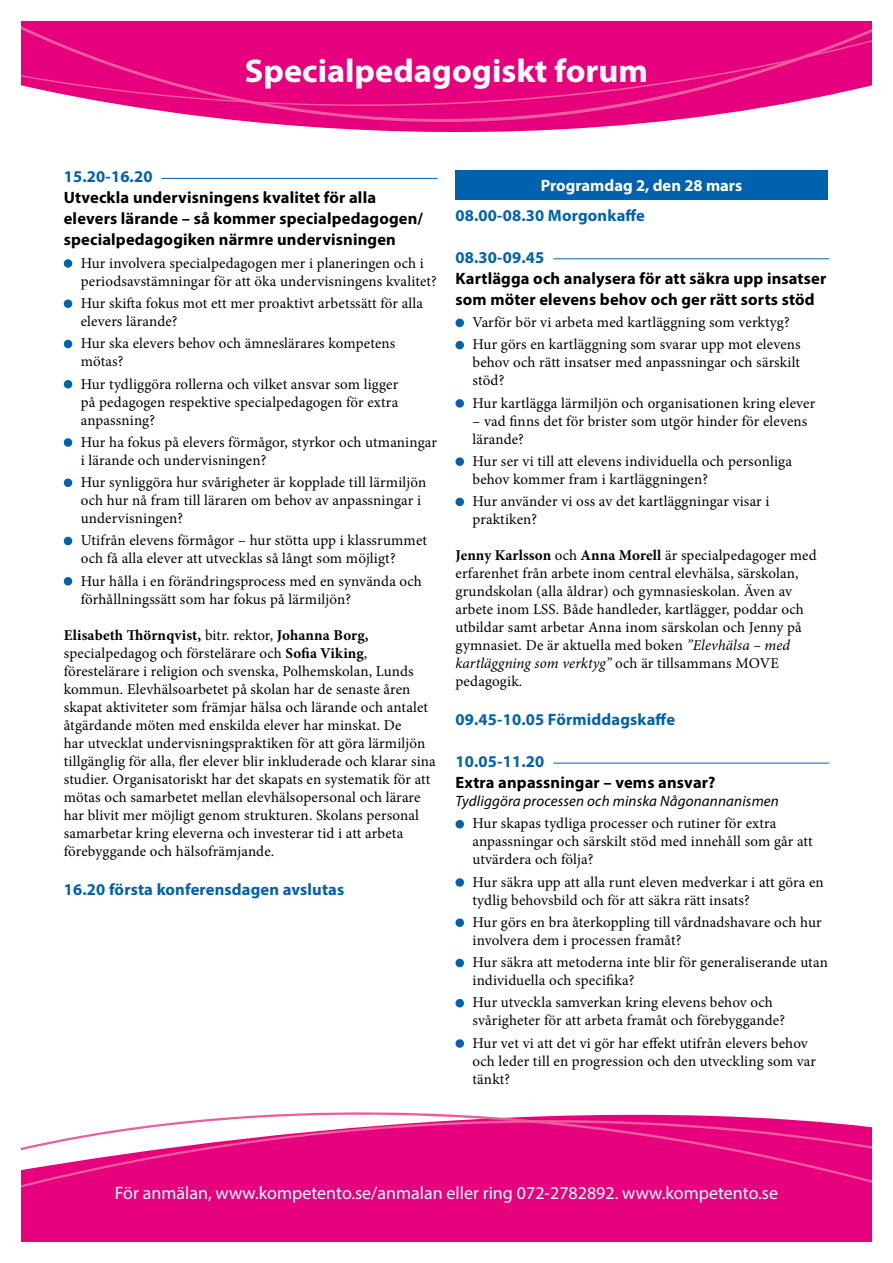
<style>
.page{position:relative;width:893px;height:1263px;background:#fff}
.page>*{position:absolute;margin:0;border:0;box-sizing:border-box;transform-origin:0 0}
.t1{font:700 33px "Myriad Pro";color:#fff;scale:1.04 1}
.t2{font:18px "Myriad Pro";color:#fff}
.t3{font:700 16.5px/21px "Myriad Pro";letter-spacing:.01em;color:#000}
.t4{font:700 16.5px "Myriad Pro";letter-spacing:.01em;color:#0061ad}
.t5{font:700 16.5px "Myriad Pro";color:#fff}
.t6{font:15px/18px "Minion Pro";letter-spacing:.01em;color:#000}
.t7{font:italic 15px "Myriad Pro";letter-spacing:.01em;color:#000}
.s1{font-weight:700}
.s2{font-style:italic}
</style>
<div class="page">
<div style="left:21px;top:1216px;width:851px;height:26px;background:#e6007d"></div>
<svg style="left:21px;top:1112px;width:851px;height:104px;fill:#e6007d"></svg>
<hr style="left:162px;top:178px;width:275px;height:1px;background:#0061ad">
<div style="left:64px;top:259px;width:8px;height:9px;background:#0061ad;border-radius:50%"></div>
<div style="left:64px;top:299px;width:8px;height:9px;background:#0061ad;border-radius:50%"></div>
<div style="left:64px;top:340px;width:8px;height:8px;background:#0061ad;border-radius:50%"></div>
<div style="left:64px;top:380px;width:8px;height:8px;background:#0061ad;border-radius:50%"></div>
<div style="left:64px;top:438px;width:8px;height:9px;background:#0061ad;border-radius:50%"></div>
<div style="left:64px;top:478px;width:8px;height:9px;background:#0061ad;border-radius:50%"></div>
<div style="left:64px;top:537px;width:8px;height:8px;background:#0061ad;border-radius:50%"></div>
<div style="left:64px;top:577px;width:8px;height:8px;background:#0061ad;border-radius:50%"></div>
<hr style="left:553px;top:259px;width:276px;height:1px;background:#0061ad">
<hr style="left:553px;top:763px;width:276px;height:1px;background:#0061ad">
<div style="left:455px;top:170px;width:373px;height:30px;background:#0061ad"></div>
<div style="left:455px;top:319px;width:9px;height:8px;background:#0061ad;border-radius:50%"></div>
<div style="left:455px;top:341px;width:9px;height:8px;background:#0061ad;border-radius:50%"></div>
<div style="left:455px;top:399px;width:9px;height:9px;background:#0061ad;border-radius:50%"></div>
<div style="left:455px;top:457px;width:9px;height:9px;background:#0061ad;border-radius:50%"></div>
<div style="left:455px;top:498px;width:9px;height:8px;background:#0061ad;border-radius:50%"></div>
<div style="left:455px;top:820px;width:9px;height:8px;background:#0061ad;border-radius:50%"></div>
<div style="left:455px;top:878px;width:9px;height:9px;background:#0061ad;border-radius:50%"></div>
<div style="left:455px;top:918px;width:9px;height:9px;background:#0061ad;border-radius:50%"></div>
<div style="left:455px;top:959px;width:9px;height:8px;background:#0061ad;border-radius:50%"></div>
<div style="left:455px;top:999px;width:9px;height:8px;background:#0061ad;border-radius:50%"></div>
<div style="left:455px;top:1039px;width:9px;height:9px;background:#0061ad;border-radius:50%"></div>
<svg style="left:163px;top:111px;width:578px;height:22px;fill:#e6007d"></svg>
<svg style="left:21px;top:21px;width:851px;height:90px;background:#e70e83"></svg>
<h1 class="t1" style="left:245px;top:49px;width:389px">Specialpedagogiskt forum</h1>
<p class="t4" style="left:64px;top:166px;width:90px">15.20-16.20</p>
<p class="t3" style="left:64px;top:187px;width:361px">Utveckla undervisningens kvalitet för alla elevers lärande – så kommer specialpedagogen/ specialpedagogiken närmre undervisningen</p>
<p class="t6" style="left:81px;top:254px;width:358px">Hur involvera specialpedagogen mer i planeringen och i periodsavstämningar för att öka undervisningens kvalitet?</p>
<p class="t6" style="left:81px;top:294px;width:344px">Hur skifta fokus mot ett mer proaktivt arbetssätt för alla elevers lärande?</p>
<p class="t6" style="left:81px;top:334px;width:316px">Hur ska elevers behov och ämneslärares kompetens mötas?</p>
<p class="t6" style="left:81px;top:375px;width:319px;text-align:justify">Hur tydliggöra rollerna och vilket ansvar som ligger på pedagogen respektive specialpedagogen för extra anpassning?</p>
<p class="t6" style="left:81px;top:433px;width:358px">Hur ha fokus på elevers förmågor, styrkor och utmaningar i lärande och undervisningen?</p>
<p class="t6" style="left:81px;top:473px;width:347px">Hur synliggöra hur svårigheter är kopplade till lärmiljön och hur nå fram till läraren om behov av anpassningar i undervisningen?</p>
<p class="t6" style="left:81px;top:532px;width:348px">Utifrån elevens förmågor – hur stötta upp i klassrummet och få alla elever att utvecklas så långt som möjligt?</p>
<p class="t6" style="left:81px;top:572px;width:343px">Hur hålla i en förändringsprocess med en synvända och förhållningssätt som har fokus på lärmiljön?</p>
<p class="t6" style="left:64px;top:626px;width:374px"><span class="s1">Elisabeth Thörnqvist,</span> bitr. rektor, <span class="s1">Johanna Borg, </span>specialpedagog och förstelärare och <span class="s1">Sofia Viking</span>, förestelärare i religion och svenska, Polhemskolan, Lunds kommun. Elevhälsoarbetet på skolan har de senaste åren skapat aktiviteter som främjar hälsa och lärande och antalet åtgärdande möten med enskilda elever har minskat. De<br>har utvecklat undervisningspraktiken för att göra lärmiljön tillgänglig för alla, fler elever blir inkluderade och klarar sina studier. Organisatoriskt har det skapats en systematik för att mötas och samarbetet mellan elevhälsopersonal och lärare har blivit mer möjligt genom strukturen. Skolans personal samarbetar kring eleverna och investerar tid i att arbeta förebyggande och hälsofrämjande.</p>
<p class="t4" style="left:64px;top:878px;width:282px">16.20 första konferensdagen avslutas</p>
<p class="t5" style="left:541px;top:175px;width:203px">Programdag 2, den 28 mars</p>
<p class="t4" style="left:455px;top:205px;width:191px">08.00-08.30 Morgonkaffe</p>
<p class="t4" style="left:455px;top:247px;width:90px">08.30-09.45</p>
<p class="t3" style="left:455px;top:267px;width:372px">Kartlägga och analysera för att säkra upp insatser som möter elevens behov och ger rätt sorts stöd</p>
<p class="t6" style="left:472px;top:311px;width:330px;line-height:22.2px">Varför bör vi arbeta med kartläggning som verktyg?<br>Hur görs en kartläggning som svarar upp mot elevens</p>
<p class="t6" style="left:472px;top:354px;width:329px">behov och rätt insatser med anpassningar och särskilt stöd?</p>
<p class="t6" style="left:472px;top:394px;width:344px">Hur kartlägga lärmiljön och organisationen kring elever</p>
<p class="t6" style="left:472px;top:412px;width:336px">– vad finns det för brister som utgör hinder för elevens lärande?</p>
<p class="t6" style="left:472px;top:452px;width:321px">Hur ser vi till att elevens individuella och personliga behov kommer fram i kartläggningen?</p>
<p class="t6" style="left:472px;top:492px;width:299px">Hur använder vi oss av det kartläggningar visar i praktiken?</p>
<p class="t6" style="left:455px;top:546px;width:363px"><span class="s1">Jenny Karlsson</span> och <span class="s1">Anna Morell</span> är specialpedagoger med erfarenhet från arbete inom central elevhälsa, särskolan, grundskolan (alla åldrar) och gymnasieskolan. Även av arbete inom LSS. Både handleder, kartlägger, poddar och utbildar samt arbetar Anna inom särskolan och Jenny på gymnasiet. De är aktuella med boken <span class="s2">”Elevhälsa – med kartläggning som verktyg”</span> och är tillsammans MOVE pedagogik.</p>
<p class="t4" style="left:455px;top:709px;width:221px">09.45-10.05 Förmiddagskaffe</p>
<p class="t4" style="left:455px;top:751px;width:90px">10.05-11.20</p>
<p class="t3" style="left:455px;top:772px;width:262px">Extra anpassningar – vems ansvar?</p>
<p class="t7" style="left:455px;top:793px;width:325px">Tydliggöra processen och minska Någonannanismen</p>
<p class="t6" style="left:472px;top:815px;width:342px">Hur skapas tydliga processer och rutiner för extra anpassningar och särskilt stöd med innehåll som går att utvärdera och följa?</p>
<p class="t6" style="left:472px;top:873px;width:353px">Hur säkra upp att alla runt eleven medverkar i att göra en tydlig behovsbild och för att säkra rätt insats?</p>
<p class="t6" style="left:472px;top:913px;width:351px">Hur görs en bra återkoppling till vårdnadshavare och hur involvera dem i processen framåt?</p>
<p class="t6" style="left:472px;top:953px;width:357px">Hur säkra att metoderna inte blir för generaliserande utan individuella och specifika?</p>
<p class="t6" style="left:472px;top:994px;width:314px">Hur utveckla samverkan kring elevens behov och svårigheter för att arbeta framåt och förebyggande?</p>
<p class="t6" style="left:472px;top:1034px;width:345px">Hur vet vi att det vi gör har effekt utifrån elevers behov och leder till en progression och den utveckling som var tänkt?</p>
<p class="t2" style="left:115px;top:1182px;width:665px">För anmälan, www.kompetento.se/anmalan eller ring 072-2782892. www.kompetento.se</p>
</div>
